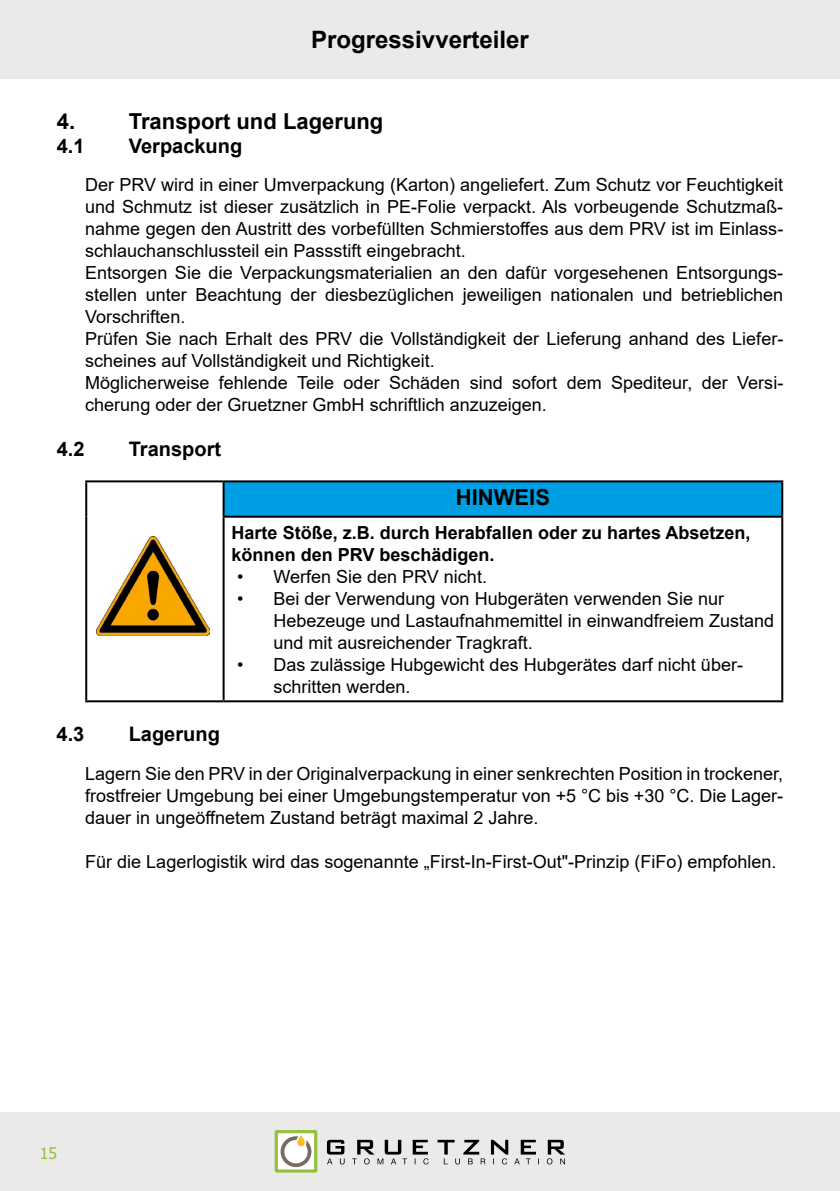
<style>
.page{position:relative;width:840px;height:1191px;background:#fff}
.page>*{position:absolute;margin:0;border:0;box-sizing:border-box;transform-origin:0 0}
.t1{font:700 24px "Arial";color:#000}
.t2{font:700 22px "Arial";color:#000}
.t3{font:700 20px "Arial";color:#000}
.t4{font:18px/22px "Arial";color:#000}
.t5{font:700 18px/22px "Arial";color:#000}
.t6{font:16px "Tahoma";color:#92c13e}
</style>
<div class="page">
<div style="left:0;top:1112px;width:839px;height:79px;background:#ece9e9"></div>
<div style="left:0;top:0;width:839px;height:78px;background:#ece9e9"></div>
<div style="left:223px;top:481px;width:558px;height:36px;background:#009fe3"></div>
<hr style="left:85px;top:480px;width:138px;height:2px;background:#000">
<hr style="left:85px;top:482px;width:2px;height:35px;background:#000">
<hr style="left:223px;top:480px;width:559px;height:2px;background:#000">
<hr style="left:222px;top:482px;width:2px;height:34px;background:#000">
<hr style="left:780px;top:482px;width:2px;height:34px;background:#000">
<hr style="left:85px;top:517px;width:2px;height:183px;background:#000">
<hr style="left:222px;top:516px;width:560px;height:2px;background:#000">
<hr style="left:222px;top:518px;width:2px;height:182px;background:#000">
<hr style="left:780px;top:518px;width:2px;height:182px;background:#000">
<hr style="left:85px;top:700px;width:138px;height:2px;background:#000">
<hr style="left:223px;top:700px;width:559px;height:2px;background:#000">
<img style="left:96px;top:537px;width:113px;height:98px">
<svg style="left:327px;top:1139px;width:238px;height:25px"></svg>
<svg style="left:274px;top:1130px;width:43px;height:42px"></svg>
<h1 class="t1" style="left:311px;top:23px;width:219px">Progressivverteiler</h1>
<p class="t2" style="left:57px;top:106px;width:20px">4.</p>
<p class="t2" style="left:129px;top:106px;width:256px">Transport und Lagerung</p>
<p class="t3" style="left:57px;top:132px;width:29px">4.1</p>
<p class="t3" style="left:129px;top:132px;width:115px">Verpackung</p>
<p class="t4" style="left:85px;top:173px;width:699px">Der PRV wird in einer Umverpackung (Karton) angeliefert. Zum Schutz vor Feuchtigkeit und Schmutz ist dieser zusätzlich in PE-Folie verpackt. Als vorbeugende Schutzmaß&shy;nahme gegen den Austritt des vorbefüllten Schmierstoffes aus dem PRV ist im Einlass&shy;schlauchanschlussteil ein Passstift eingebracht.<br>Entsorgen Sie die Verpackungsmaterialien an den dafür vorgesehenen Entsorgungs&shy;stellen unter Beachtung der diesbezüglichen jeweiligen nationalen und betrieblichen Vorschriften.<br>Prüfen Sie nach Erhalt des PRV die Vollständigkeit der Lieferung anhand des Liefer&shy;scheines auf Vollständigkeit und Richtigkeit.<br>Möglicherweise fehlende Teile oder Schäden sind sofort dem Spediteur, der Versi&shy;cherung oder der Gruetzner GmbH schriftlich anzuzeigen.</p>
<p class="t3" style="left:57px;top:435px;width:29px">4.2</p>
<p class="t3" style="left:129px;top:435px;width:94px">Transport</p>
<p class="t3" style="left:57px;top:720px;width:29px">4.3</p>
<p class="t3" style="left:129px;top:720px;width:93px">Lagerung</p>
<p class="t2" style="left:455px;top:482px;width:96px">HINWEIS</p>
<p class="t5" style="left:231px;top:522px;width:520px">Harte Stöße, z.B. durch Herabfallen oder zu hartes Absetzen, können den PRV beschädigen.</p>
<p class="t4" style="left:237px;top:566px;width:251px">• Werfen Sie den PRV nicht.</p>
<p class="t4" style="left:273px;top:588px;width:502px;text-indent:-36px">• Bei der Verwendung von Hubgeräten verwenden Sie nur<br>Hebezeuge und Lastaufnahmemittel in einwandfreiem Zustand und mit ausreichender Tragkraft.</p>
<p class="t4" style="left:273px;top:654px;width:471px;text-indent:-36px">• Das zulässige Hubgewicht des Hubgerätes darf nicht über&shy;schritten werden.</p>
<p class="t4" style="left:85px;top:762px;width:699px;text-align:justify">Lagern Sie den PRV in der Originalverpackung in einer senkrechten Position in trockener, frostfreier Umgebung bei einer Umgebungstemperatur von +5 °C bis +30 °C. Die Lager&shy;dauer in ungeöffnetem Zustand beträgt maximal 2 Jahre.</p>
<p class="t4" style="left:85px;top:850px;width:692px">Für die Lagerlogistik wird das sogenannte „First-In-First-Out"-Prinzip (FiFo) empfohlen.</p>
<p class="t6" style="left:40px;top:1142px;width:19px">15</p>
</div>
